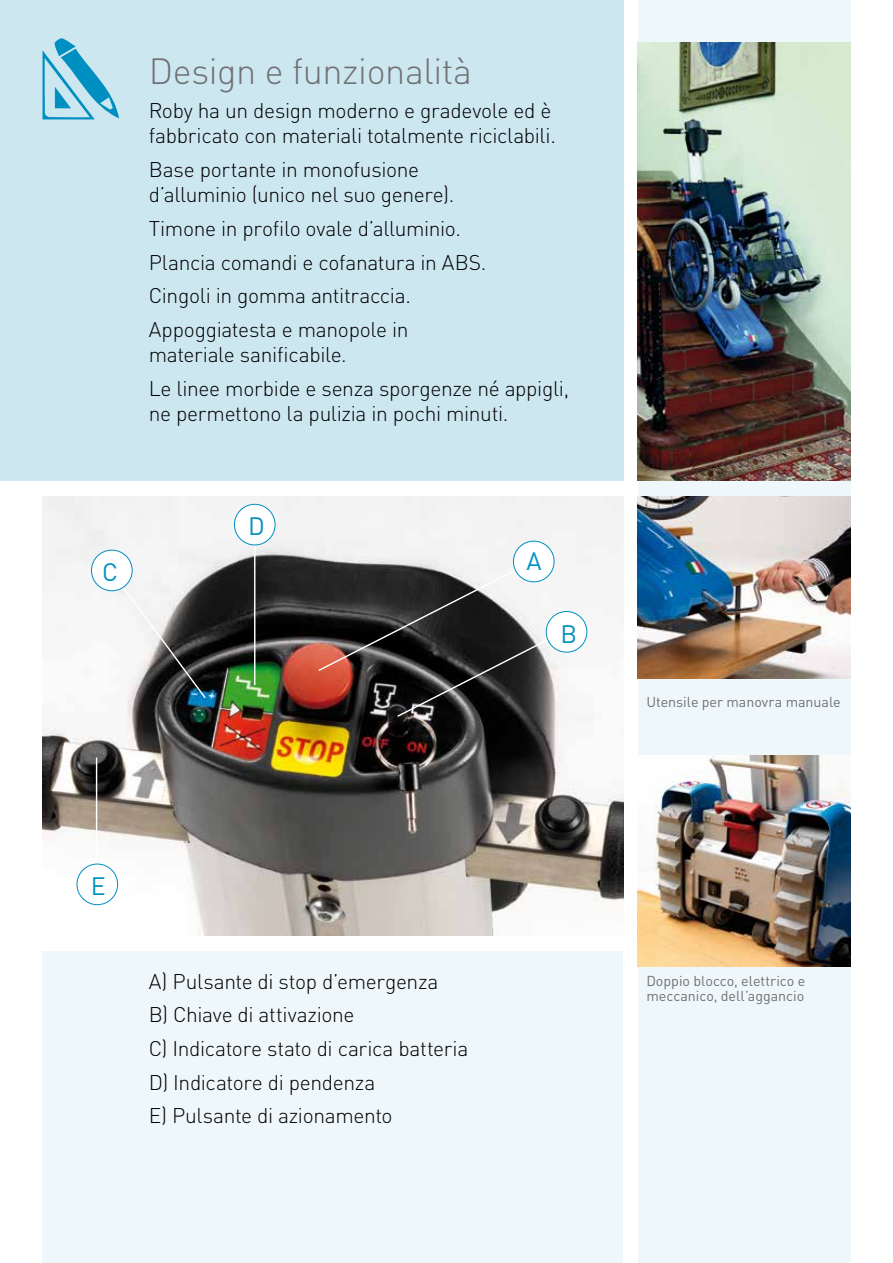
<style>
.page{position:relative;width:893px;height:1263px;background:#fff}
.page>*{position:absolute;margin:0;border:0;box-sizing:border-box;transform-origin:0 0}
.t1{font:300 36px "DIN";letter-spacing:-.01em;color:#707172}
.t2{font:24.9px "DIN";color:#008fc1}
.t3{font:300 21px/33.8px "DIN";letter-spacing:-.015em;color:#000}
.t4{font:14.25px/15px "DIN";color:#707172}
</style>
<div class="page">
<div style="left:0;top:0;width:623px;height:481px;background:#cde7f1"></div>
<svg style="left:43px;top:38px;width:76px;height:81px"></svg>
<div style="left:638px;top:0;width:212px;height:1263px;background:#e8f4f9"></div>
<div style="left:43px;top:951px;width:580px;height:312px;background:#e8f4f9"></div>
<img style="left:638px;top:496px;width:212px;height:182px">
<img style="left:638px;top:43px;width:212px;height:438px">
<img style="left:638px;top:756px;width:212px;height:211px">
<img style="left:43px;top:497px;width:580px;height:438px">
<hr style="left:254px;top:529px;width:1px;height:156px;background:#fff">
<svg style="left:317px;top:560px;width:240px;height:158px;background:#534c4b"></svg>
<hr style="left:96px;top:757px;width:1px;height:156px;background:#fff">
<svg style="left:110px;top:570px;width:97px;height:130px"></svg>
<div style="left:234px;top:504px;width:41px;height:41px;background:#fff;border-radius:50%"></div>
<div style="left:234px;top:504px;width:41px;height:41px;border:1px solid #008fc1;border-radius:50%"></div>
<div style="left:513px;top:541px;width:41px;height:41px;background:#fff;border-radius:50%"></div>
<div style="left:513px;top:541px;width:41px;height:41px;border:1px solid #008fc1;border-radius:50%"></div>
<div style="left:546px;top:611px;width:41px;height:41px;background:#fff;border-radius:50%"></div>
<div style="left:546px;top:611px;width:41px;height:41px;border:1px solid #008fc1;border-radius:50%"></div>
<div style="left:77px;top:864px;width:41px;height:41px;background:#fff;border-radius:50%"></div>
<div style="left:77px;top:864px;width:41px;height:41px;border:1px solid #008fc1;border-radius:50%"></div>
<div style="left:92px;top:550px;width:40px;height:41px;background:#fff;border-radius:50%"></div>
<div style="left:91px;top:550px;width:41px;height:41px;border:1px solid #008fc1;border-radius:50%"></div>
<h1 class="t1" style="left:149px;top:49px;width:325px">Design e funzionalità</h1>
<p class="t3" style="left:149px;top:98px;width:409px;line-height:25.2px">Roby ha un design moderno e gradevole ed è fabbricato con materiali totalmente riciclabili.</p>
<p class="t3" style="left:149px;top:157px;width:307px;line-height:25.2px">Base portante in monofusione d’alluminio (unico nel suo genere).</p>
<p class="t3" style="left:149px;top:211px;width:339px">Timone in profilo ovale d’alluminio.<br>Plancia comandi e cofanatura in ABS.<br>Cingoli in gomma antitraccia.<br>Appoggiatesta e manopole in</p>
<p class="t3" style="left:149px;top:337px;width:422px">materiale sanificabile.<br>Le linee morbide e senza sporgenze né appigli,</p>
<p class="t3" style="left:149px;top:396px;width:361px">ne permettono la pulizia in pochi minuti.</p>
<p class="t2" style="left:102px;top:556px;width:17px">C</p>
<p class="t2" style="left:248px;top:510px;width:18px">D</p>
<p class="t2" style="left:527px;top:546px;width:17px">A</p>
<p class="t2" style="left:561px;top:618px;width:18px">B</p>
<p class="t2" style="left:91px;top:870px;width:16px">E</p>
<p class="t3" style="left:149px;top:964px;width:321px">A) Pulsante di stop d’emergenza<br>B) Chiave di attivazione<br>C) Indicatore stato di carica batteria<br>D) Indicatore di pendenza<br>E) Pulsante di azionamento</p>
<p class="t4" style="left:646px;top:694px;width:196px">Utensile per manovra manuale</p>
<p class="t4" style="left:646px;top:973px;width:160px">Doppio blocco, elettrico e meccanico, dell’aggancio</p>
</div>
